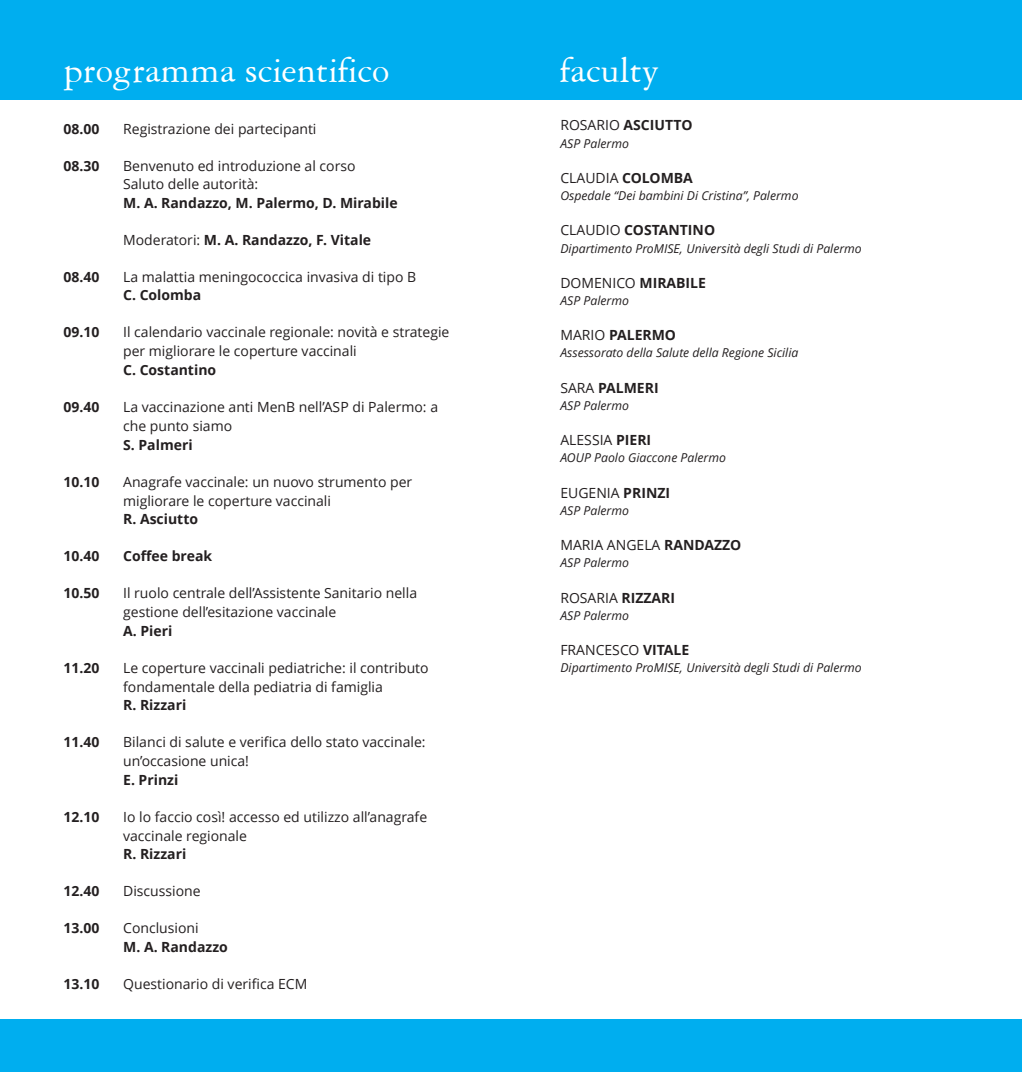
<style>
.page{position:relative;width:1022px;height:1072px;background:#fff}
.page>*{position:absolute;margin:0;border:0;box-sizing:border-box;transform-origin:0 0}
.t1{font:38.5px "American Garamond BT";color:#fff}
.t2{font:14px/19.1px "Open Sans";color:#231f20}
.t3{font:700 14px "Open Sans";color:#231f20}
.t4{font:italic 12.25px "Open Sans";color:#231f20}
.s1{font-weight:400}
.s2{font-weight:700}
</style>
<div class="page">
<div style="left:0;top:0;width:1022px;height:99px;background:#00aeef"></div>
<div style="left:0;top:1019px;width:1022px;height:52px;background:#00aeef"></div>
<h1 class="t1" style="left:64px;top:53px;width:327px">programma scientifico</h1>
<h1 class="t1" style="left:560px;top:53px;width:101px">faculty</h1>
<p class="t3" style="left:64px;top:123px;width:37px">08.00</p>
<p class="t2" style="left:123px;top:121px;width:195px">Registrazione dei partecipanti</p>
<p class="t3" style="left:64px;top:160px;width:37px">08.30</p>
<p class="t2" style="left:123px;top:158px;width:234px;line-height:18.6px">Benvenuto ed introduzione al corso<br>Saluto delle autorità:</p>
<p class="t3" style="left:123px;top:197px;width:276px">M. A. Randazzo, M. Palermo, D. Mirabile</p>
<p class="t3" style="left:123px;top:234px;width:250px"><span class="s1">Moderatori:</span> M. A. Randazzo, F. Vitale</p>
<p class="t3" style="left:64px;top:271px;width:37px">08.40</p>
<p class="t2" style="left:123px;top:269px;width:295px">La malattia meningococcica invasiva di tipo B</p>
<p class="t3" style="left:123px;top:289px;width:80px">C. Colomba</p>
<p class="t3" style="left:64px;top:326px;width:37px">09.10</p>
<p class="t2" style="left:123px;top:324px;width:328px">Il calendario vaccinale regionale: novità e strategie per migliorare le coperture vaccinali</p>
<p class="t3" style="left:123px;top:364px;width:95px">C. Costantino</p>
<p class="t3" style="left:64px;top:401px;width:37px">09.40</p>
<p class="t2" style="left:123px;top:399px;width:316px">La vaccinazione anti MenB nell’ASP di Palermo: a che punto siamo</p>
<p class="t3" style="left:123px;top:439px;width:71px">S. Palmeri</p>
<p class="t3" style="left:64px;top:476px;width:37px">10.10</p>
<p class="t2" style="left:123px;top:473px;width:291px">Anagrafe vaccinale: un nuovo strumento per migliorare le coperture vaccinali</p>
<p class="t3" style="left:123px;top:513px;width:76px">R. Asciutto</p>
<p class="t3" style="left:64px;top:550px;width:37px">10.40</p>
<p class="t3" style="left:123px;top:550px;width:90px">Coffee break</p>
<p class="t3" style="left:64px;top:587px;width:37px">10.50</p>
<p class="t2" style="left:123px;top:585px;width:295px">Il ruolo centrale dell’Assistente Sanitario nella gestione dell’esitazione vaccinale</p>
<p class="t3" style="left:123px;top:625px;width:51px">A. Pieri</p>
<p class="t3" style="left:64px;top:662px;width:37px">11.20</p>
<p class="t2" style="left:123px;top:659px;width:307px">Le coperture vaccinali pediatriche: il contributo fondamentale della pediatria di famiglia</p>
<p class="t3" style="left:123px;top:699px;width:65px">R. Rizzari</p>
<p class="t3" style="left:64px;top:736px;width:37px">11.40</p>
<p class="t2" style="left:123px;top:734px;width:304px">Bilanci di salute e verifica dello stato vaccinale: un’occasione unica!</p>
<p class="t3" style="left:123px;top:774px;width:57px">E. Prinzi</p>
<p class="t3" style="left:64px;top:811px;width:37px">12.10</p>
<p class="t2" style="left:123px;top:808px;width:306px">Io lo faccio così! accesso ed utilizzo all’anagrafe vaccinale regionale</p>
<p class="t3" style="left:123px;top:848px;width:65px">R. Rizzari</p>
<p class="t3" style="left:64px;top:885px;width:37px">12.40</p>
<p class="t2" style="left:123px;top:883px;width:79px">Discussione</p>
<p class="t3" style="left:64px;top:922px;width:37px">13.00</p>
<p class="t2" style="left:123px;top:920px;width:77px">Conclusioni</p>
<p class="t3" style="left:123px;top:941px;width:106px">M. A. Randazzo</p>
<p class="t3" style="left:64px;top:978px;width:37px">13.10</p>
<p class="t2" style="left:123px;top:975px;width:186px">Questionario di verifica ECM</p>
<p class="t3" style="left:560px;top:120px;width:134px"><span class="s1">ROSARIO</span> ASCIUTTO</p>
<p class="t4" style="left:560px;top:138px;width:70px">ASP Palermo</p>
<p class="t2" style="left:560px;top:170px;width:134px">CLAUDIA <span class="s2">COLOMBA</span></p>
<p class="t4" style="left:560px;top:191px;width:240px">Ospedale “Dei bambini Di Cristina”, Palermo</p>
<p class="t3" style="left:560px;top:225px;width:156px"><span class="s1">CLAUDIO</span> COSTANTINO</p>
<p class="t4" style="left:560px;top:243px;width:303px">Dipartimento ProMISE, Università degli Studi di Palermo</p>
<p class="t2" style="left:560px;top:274px;width:147px">DOMENICO <span class="s2">MIRABILE</span></p>
<p class="t4" style="left:560px;top:295px;width:70px">ASP Palermo</p>
<p class="t3" style="left:560px;top:329px;width:117px"><span class="s1">MARIO</span> PALERMO</p>
<p class="t4" style="left:560px;top:348px;width:240px">Assessorato della Salute della Regione Sicilia</p>
<p class="t3" style="left:560px;top:382px;width:100px"><span class="s1">SARA</span> PALMERI</p>
<p class="t4" style="left:560px;top:400px;width:70px">ASP Palermo</p>
<p class="t2" style="left:560px;top:432px;width:92px">ALESSIA <span class="s2">PIERI</span></p>
<p class="t4" style="left:560px;top:453px;width:167px">AOUP Paolo Giaccone Palermo</p>
<p class="t2" style="left:560px;top:484px;width:111px">EUGENIA <span class="s2">PRINZI</span></p>
<p class="t4" style="left:560px;top:505px;width:70px">ASP Palermo</p>
<p class="t2" style="left:560px;top:537px;width:182px">MARIA ANGELA <span class="s2">RANDAZZO</span></p>
<p class="t4" style="left:560px;top:558px;width:70px">ASP Palermo</p>
<p class="t2" style="left:560px;top:589px;width:116px">ROSARIA <span class="s2">RIZZARI</span></p>
<p class="t4" style="left:560px;top:610px;width:70px">ASP Palermo</p>
<p class="t2" style="left:560px;top:641px;width:130px">FRANCESCO <span class="s2">VITALE</span></p>
<p class="t4" style="left:560px;top:662px;width:303px">Dipartimento ProMISE, Università degli Studi di Palermo</p>
</div>
